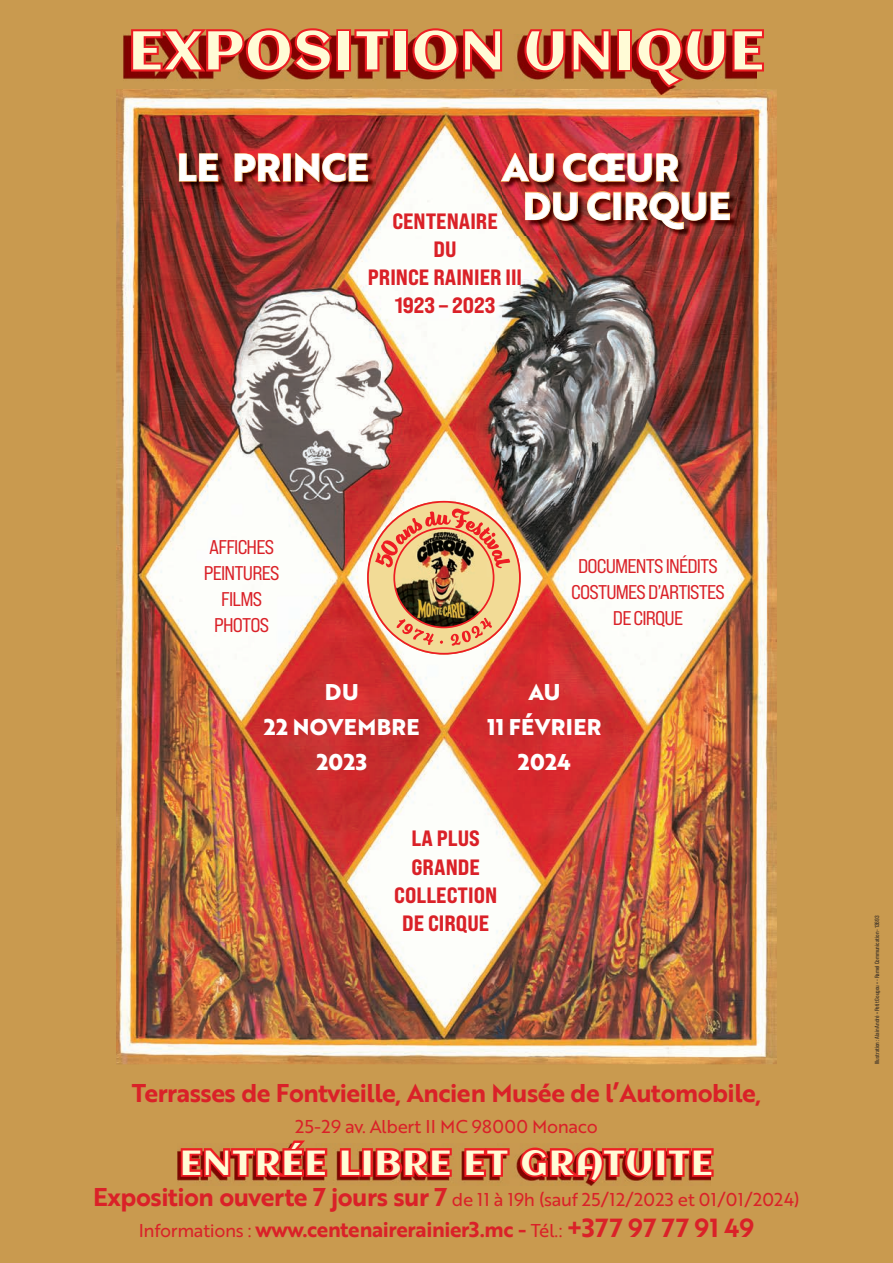
<style>
.page{position:relative;width:893px;height:1263px;background:#c99a4f}
.page>*{position:absolute;margin:0;border:0;box-sizing:border-box;transform-origin:0 0}
.t1{font:54.15px "Aclonica";letter-spacing:.04em;color:#fffbd6}
.t2{font:700 37.95px/38.4px "Brother 1816 Extra";color:#fff}
.t3{font:34.8px "Aclonica";letter-spacing:.04em;color:#fffbd6}
.t4{font:25.05px "Brother 1816 Bold";letter-spacing:-.02em;color:#da2128}
.t5{font:22.2px/28px "Bebas Neue Pro Exp Eb";color:#da2128;text-align:center}
.t6{font:700 22.2px/35.1px "Brother 1816 Extra";letter-spacing:.02em;color:#fff;text-align:center}
.t7{font:20.85px "Brother 1816 Bold";letter-spacing:-.02em;color:#da2128}
.t8{font:19.8px/26.2px "Bebas Neue Pro Exp Rg";letter-spacing:-.04em;color:#da2128;text-align:center}
.t9{font:18px "Brother 1816 Regular";letter-spacing:.005em;color:#da2128}
.t10{font:18px "Brother 1816 Regular";letter-spacing:-.015em;color:#da2128}
.t11{font:6px "Bebas Neue Pro Sm E Rg";color:#231f20}
.s1{font-family:"Brother 1816 Bold";font-size:25.05px}
.s2{font-family:"Brother 1816 Regular";font-size:18px}
.s3{font-size:25.5px}
</style>
<div class="page">
<img style="left:116px;top:89px;width:661px;height:975px">
<img style="left:367px;top:501px;width:154px;height:154px">
<img style="left:181px;top:154px;width:194px;height:35px">
<svg style="left:179px;top:153px;width:40px;height:29px"></svg>
<svg style="left:234px;top:153px;width:47px;height:29px"></svg>
<div style="left:283px;top:154px;width:7px;height:27px;border:1px solid #fec66e"></div>
<svg style="left:295px;top:153px;width:73px;height:29px;background:#9d3a28"></svg>
<img style="left:503px;top:154px;width:234px;height:82px">
<svg style="left:501px;top:153px;width:53px;height:29px;background:#a93b2d"></svg>
<img style="left:563px;top:153px;width:116px;height:29px">
<svg style="left:525px;top:192px;width:53px;height:29px;background:#993c2a"></svg>
<svg style="left:587px;top:191px;width:24px;height:30px"></svg>
<div style="left:614px;top:192px;width:7px;height:28px;border:1px solid #fec66e"></div>
<img style="left:625px;top:191px;width:105px;height:39px">
<img style="left:124px;top:35px;width:633px;height:59px">
<svg style="left:129px;top:28px;width:206px;height:47px"></svg>
<div style="left:336px;top:29px;width:15px;height:43px;border:4px solid #ee1d23"></div>
<svg style="left:352px;top:29px;width:40px;height:45px"></svg>
<div style="left:393px;top:29px;width:15px;height:43px;border:4px solid #ee1d23"></div>
<svg style="left:410px;top:28px;width:94px;height:47px"></svg>
<svg style="left:522px;top:29px;width:91px;height:46px"></svg>
<div style="left:617px;top:29px;width:15px;height:43px;border:4px solid #ee1d23"></div>
<svg style="left:634px;top:28px;width:132px;height:62px"></svg>
<img style="left:178px;top:1150px;width:533px;height:32px">
<svg style="left:179px;top:1140px;width:150px;height:39px"></svg>
<svg style="left:338px;top:1148px;width:26px;height:31px"></svg>
<div style="left:362px;top:1148px;width:11px;height:29px;border:4px solid #ee1d23"></div>
<svg style="left:374px;top:1148px;width:80px;height:31px;background:#ce221e"></svg>
<svg style="left:462px;top:1147px;width:194px;height:38px"></svg>
<div style="left:655px;top:1148px;width:11px;height:29px;border:4px solid #ee1d23"></div>
<svg style="left:665px;top:1148px;width:49px;height:31px;background:#cb2c22"></svg>
<h1 class="t1" style="left:129px;top:13px;width:637px">EXPOSITION UNIQUE</h1>
<h2 class="t2" style="left:177px;top:147px;width:193px">LE PRINCE</h2>
<h2 class="t2" style="left:523px;top:147px;width:209px;text-indent:-21px">AU CŒUR<br>DU CIRQUE</h2>
<p class="t5" style="left:368px;top:207px;width:156px">CENTENAIRE<br>DU<br>PRINCE RAINIER III<br>1923 – 2023</p>
<p class="t8" style="left:204px;top:533px;width:77px">AFFICHES<br>PEINTURES<br>FILMS<br>PHOTOS</p>
<p class="t8" style="left:571px;top:552px;width:155px">DOCUMENTS INÉDITS<br>COSTUMES D’ARTISTES<br>DE CIRQUE</p>
<p class="t6" style="left:264px;top:673px;width:157px">DU<br>22 NOVEMBRE<br>2023</p>
<p class="t6" style="left:487px;top:673px;width:116px">AU<br>11 FÉVRIER<br>2024</p>
<p class="t5" style="left:394px;top:824px;width:105px">LA PLUS<br>GRANDE<br>COLLECTION<br>DE CIRQUE</p>
<p class="t4" style="left:132px;top:1074px;width:631px">Terrasses de Fontvieille, Ancien Musée de l’Automobile,</p>
<p class="t10" style="left:295px;top:1113px;width:304px">25-29 av. Albert II MC 98000 Monaco</p>
<h3 class="t3" style="left:180px;top:1138px;width:534px">ENTRÉE LIBRE ET GRATUITE</h3>
<p class="t9" style="left:93px;top:1186px;width:708px"><span class="s1">Exposition ouverte 7 jours sur 7</span> de 11 à 19h (sauf 25/12/2023 et 01/01/2024)</p>
<p class="t7" style="left:139px;top:1213px;width:617px"><span class="s2">Informations :</span> www.centenairerainier3.mc - <span class="s2">Tél.:</span> <span class="s3">+377 97 77 91 49</span></p>
<p class="t11" style="left:874px;top:1064px;width:150px;rotate:-90deg">Illustration : Alain André « Petit Gougou » - Ramel Communication - 13693</p>
</div>
